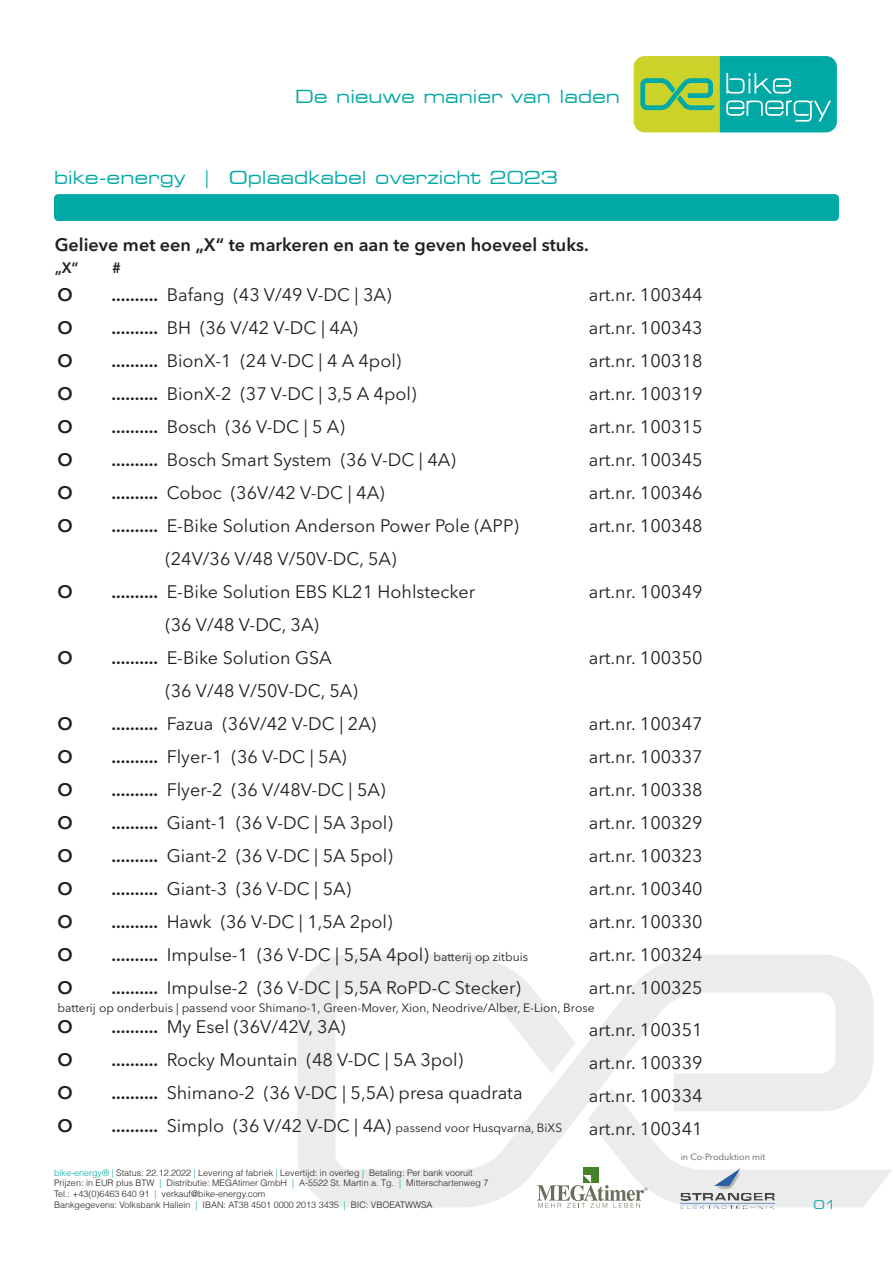
<style>
.page{position:relative;width:893px;height:1263px;background:#fff}
.page>*{position:absolute;margin:0;border:0;box-sizing:border-box;transform-origin:0 0}
.t1{font:18px/33px "Avenir Next LT Pro";color:#231f20}
.t2{font:600 18px "Avenir Next LT Pro";color:#231f20}
.t3{font:expanded 18px "Square 721 BT";color:#00a9a5}
.t4{font:600 15px "Avenir Next LT Pro";color:#231f20}
.t5{font:12px "Avenir Next LT Pro";color:#231f20}
.t6{font:expanded 12px "Square 721 BT";color:#00a9a5}
.t7{font:300 9px/10.8px "Helvetica";color:#231f20}
.t8{font:9px "Avenir Next LT Pro";color:#57585a}
.s1{font-weight:600}
.s2{font-size:12px}
.s3{font-weight:600;font-size:18px}
.s4{font-size:18px}
.s5{color:#00a9a5}
</style>
<div class="page">
<svg style="left:297px;top:954px;width:576px;height:253px"></svg>
<svg style="left:633px;top:56px;width:204px;height:77px;background:#5abe81"></svg>
<div style="left:54px;top:194px;width:785px;height:27px;background:#00a9a5;border-radius:4px"></div>
<svg style="left:537px;top:1088px;width:355px;height:120px"></svg>
<img style="left:681px;top:1162px;width:93px;height:46px">
<p class="t3" style="left:295px;top:86px;width:326px">De nieuwe manier van laden</p>
<p class="t3" style="left:54px;top:167px;width:505px">bike-energy | Oplaadkabel overzicht 2023</p>
<p class="t2" style="left:55px;top:234px;width:535px">Gelieve met een „X“ te markeren en aan te geven hoeveel stuks.</p>
<p class="t4" style="left:55px;top:259px;width:25px">„X“</p>
<p class="t4" style="left:112px;top:259px;width:10px">#</p>
<p class="t2" style="left:57px;top:284px;width:17px">O</p>
<p class="t1" style="left:111px;top:278px;width:282px"><span class="s1">..........</span> Bafang (43 V/49 V-DC | 3A)</p>
<p class="t2" style="left:57px;top:317px;width:17px">O</p>
<p class="t1" style="left:111px;top:311px;width:248px"><span class="s1">..........</span> BH (36 V/42 V-DC | 4A)</p>
<p class="t2" style="left:57px;top:350px;width:17px">O</p>
<p class="t1" style="left:111px;top:344px;width:291px"><span class="s1">..........</span> BionX-1 (24 V-DC | 4 A 4pol)</p>
<p class="t2" style="left:57px;top:383px;width:17px">O</p>
<p class="t1" style="left:111px;top:377px;width:307px"><span class="s1">..........</span> BionX-2 (37 V-DC | 3,5 A 4pol)</p>
<p class="t2" style="left:57px;top:416px;width:17px">O</p>
<p class="t1" style="left:111px;top:410px;width:235px"><span class="s1">..........</span> Bosch (36 V-DC | 5 A)</p>
<p class="t2" style="left:57px;top:449px;width:17px">O</p>
<p class="t1" style="left:111px;top:443px;width:346px"><span class="s1">..........</span> Bosch Smart System (36 V-DC | 4A)</p>
<p class="t2" style="left:57px;top:482px;width:17px">O</p>
<p class="t1" style="left:111px;top:476px;width:275px"><span class="s1">..........</span> Coboc (36V/42 V-DC | 4A)</p>
<p class="t2" style="left:57px;top:514px;width:17px">O</p>
<p class="t1" style="left:165px;top:509px;width:355px;text-indent:-54px"><span class="s1">..........</span> E-Bike Solution Anderson Power Pole (APP) (24V/36 V/48 V/50V-DC, 5A)</p>
<p class="t2" style="left:57px;top:580px;width:17px">O</p>
<p class="t1" style="left:165px;top:575px;width:311px;text-indent:-54px"><span class="s1">..........</span> E-Bike Solution EBS KL21 Hohlstecker (36 V/48 V-DC, 3A)</p>
<p class="t2" style="left:57px;top:646px;width:17px">O</p>
<p class="t1" style="left:165px;top:641px;width:194px;text-indent:-54px"><span class="s1">..........</span> E-Bike Solution GSA (36 V/48 V/50V-DC, 5A)</p>
<p class="t2" style="left:57px;top:712px;width:17px">O</p>
<p class="t1" style="left:111px;top:707px;width:266px"><span class="s1">..........</span> Fazua (36V/42 V-DC | 2A)</p>
<p class="t2" style="left:57px;top:745px;width:17px">O</p>
<p class="t1" style="left:111px;top:740px;width:237px"><span class="s1">..........</span> Flyer-1 (36 V-DC | 5A)</p>
<p class="t2" style="left:57px;top:778px;width:17px">O</p>
<p class="t1" style="left:111px;top:773px;width:276px"><span class="s1">..........</span> Flyer-2 (36 V/48V-DC | 5A)</p>
<p class="t2" style="left:57px;top:811px;width:17px">O</p>
<p class="t1" style="left:111px;top:806px;width:283px"><span class="s1">..........</span> Giant-1 (36 V-DC | 5A 3pol)</p>
<p class="t2" style="left:57px;top:844px;width:17px">O</p>
<p class="t1" style="left:111px;top:839px;width:283px"><span class="s1">..........</span> Giant-2 (36 V-DC | 5A 5pol)</p>
<p class="t2" style="left:57px;top:877px;width:17px">O</p>
<p class="t1" style="left:111px;top:872px;width:241px"><span class="s1">..........</span> Giant-3 (36 V-DC | 5A)</p>
<p class="t2" style="left:57px;top:910px;width:17px">O</p>
<p class="t1" style="left:111px;top:905px;width:283px"><span class="s1">..........</span> Hawk (36 V-DC | 1,5A 2pol)</p>
<p class="t2" style="left:57px;top:943px;width:17px">O</p>
<p class="t1" style="left:111px;top:938px;width:418px"><span class="s1">..........</span> Impulse-1 (36 V-DC | 5,5A 4pol) <span class="s2">batterij op zitbuis</span></p>
<p class="t2" style="left:57px;top:977px;width:17px">O</p>
<p class="t1" style="left:111px;top:971px;width:411px"><span class="s1">..........</span> Impulse-2 (36 V-DC | 5,5A RoPD-C Stecker)</p>
<p class="t5" style="left:57px;top:1000px;width:539px">batterij op onderbuis | passend voor Shimano-1, Green-Mover, Xion, Neodrive/Alber, E-Lion, Brose</p>
<p class="t2" style="left:57px;top:1016px;width:17px">O</p>
<p class="t1" style="left:111px;top:1010px;width:236px"><span class="s1">..........</span> My Esel (36V/42V, 3A)</p>
<p class="t2" style="left:57px;top:1049px;width:17px">O</p>
<p class="t1" style="left:111px;top:1043px;width:353px"><span class="s1">..........</span> Rocky Mountain (48 V-DC | 5A 3pol)</p>
<p class="t2" style="left:57px;top:1082px;width:17px">O</p>
<p class="t1" style="left:111px;top:1076px;width:413px"><span class="s1">..........</span> Shimano-2 (36 V-DC | 5,5A) presa quadrata</p>
<p class="t2" style="left:57px;top:1115px;width:17px">O</p>
<p class="t5" style="left:111px;top:1120px;width:452px"><span class="s3">..........</span> <span class="s4">Simplo (36 V/42 V-DC | 4A)</span> passend voor Husqvarna, BiXS</p>
<p class="t1" style="left:589px;top:278px;width:115px;text-align:justify">art.nr. 100344 art.nr. 100343 art.nr. 100318 art.nr. 100319 art.nr. 100315 art.nr. 100345 art.nr. 100346 art.nr. 100348</p>
<p class="t1" style="left:589px;top:575px;width:115px">art.nr. 100349</p>
<p class="t1" style="left:589px;top:641px;width:115px">art.nr. 100350</p>
<p class="t1" style="left:589px;top:707px;width:115px;text-align:justify">art.nr. 100347 art.nr. 100337 art.nr. 100338 art.nr. 100329 art.nr. 100323 art.nr. 100340 art.nr. 100330 art.nr. 100324 art.nr. 100325</p>
<p class="t1" style="left:589px;top:1013px;width:115px;text-align:justify">art.nr. 100351 art.nr. 100339 art.nr. 100334 art.nr. 100341</p>
<p class="t7" style="left:54px;top:1167px;width:436px"><span class="s5">bike-energy® |</span> Status: 22.12.2022 <span class="s5">|</span> Levering af fabriek <span class="s5">|</span> Levertijd: in overleg <span class="s5">|</span> Betaling: Per bank vooruit Prijzen: in EUR plus BTW <span class="s5">|</span> Distributie: MEGAtimer GmbH <span class="s5">|</span> A-5522 St. Martin a. Tg. <span class="s5">|</span> Mitterschartenweg 7<br>Tel.: +43(0)6463 640 91 <span class="s5">|</span> verkauf@bike-energy.com<br>Bankgegevens: Volksbank Hallein <span class="s5">|</span> IBAN: AT38 4501 0000 2013 3435 <span class="s5">|</span> BIC: VBOEATWWSA</p>
<p class="t8" style="left:681px;top:1151px;width:86px">in Co-Produktion mit</p>
<p class="t6" style="left:813px;top:1197px;width:24px">01</p>
</div>
